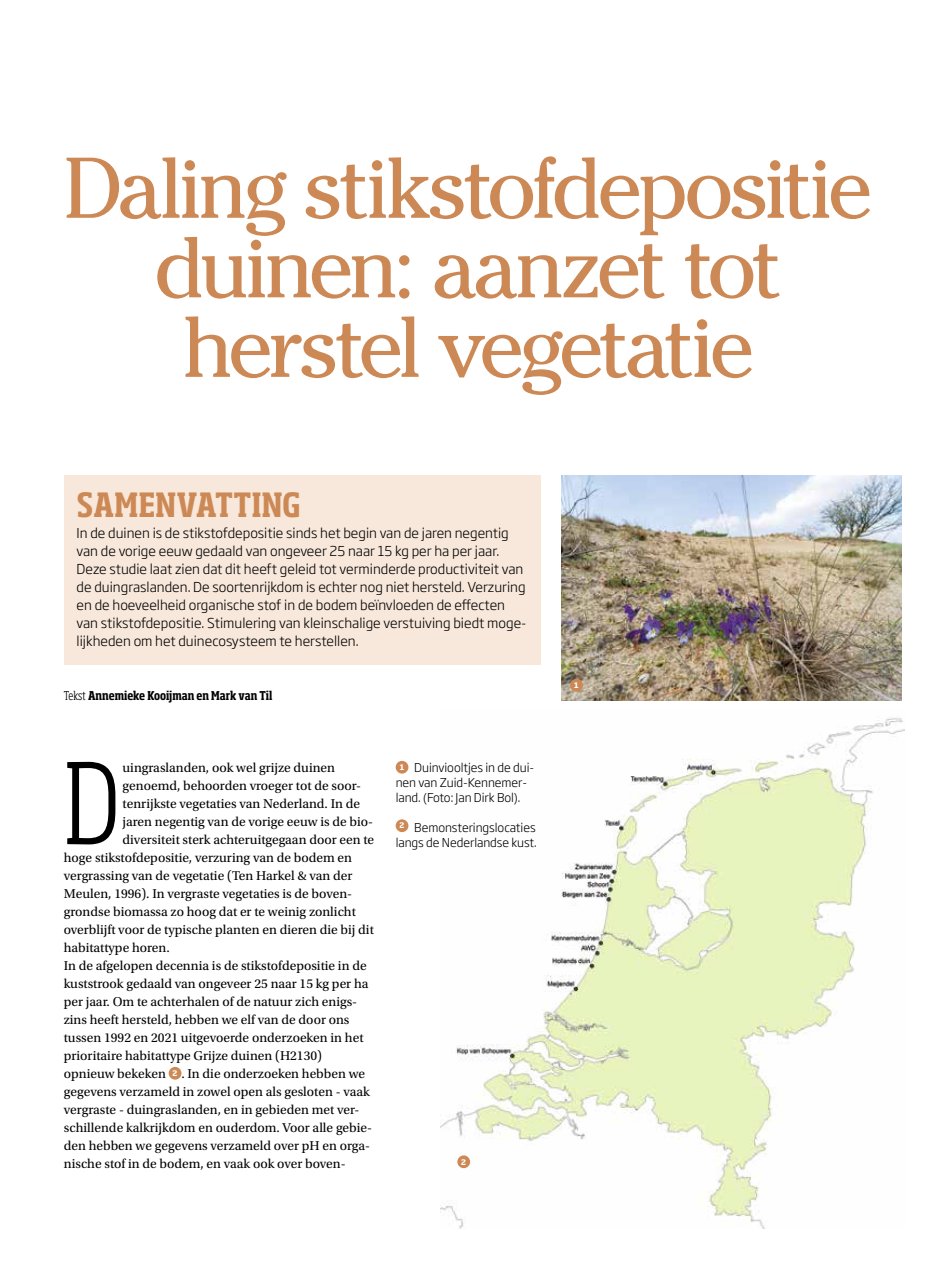
<style>
.page{position:relative;width:936px;height:1263px;background:#fff}
.page>*{position:absolute;margin:0;border:0;box-sizing:border-box;transform-origin:0 0}
.t1{font:300 condensed 110.4px "Soho Std";color:#000}
.t2{font:85.5px/79.5px "Cheltenham Std";letter-spacing:-.055em;color:#cd8955;text-align:center}
.t3{font:700 condensed 33px "Soho Std";letter-spacing:.01em;color:#cd8955}
.t4{font:13.5px "Utopia Std";color:#000}
.t5{font:300 13.5px/18px "Soho Gothic Std";color:#000}
.t6{font:300 12px/15px "Soho Gothic Std";letter-spacing:-.005em;color:#000}
.t7{font:700 condensed 12px "Soho Std";color:#000}
.t8{font:700 7.5px "Soho Std";color:#fff}
.s1{font-weight:300}
</style>
<div class="page">
<img style="left:561px;top:475px;width:340px;height:225px">
<img style="left:440px;top:717px;width:464px;height:512px">
<div style="left:169px;top:1067px;width:12px;height:13px;background:#cd8955;border-radius:50%"></div>
<div style="left:64px;top:475px;width:476px;height:189px;background:#f8e8db"></div>
<div style="left:395px;top:761px;width:13px;height:13px;background:#cd8955;border-radius:50%"></div>
<div style="left:395px;top:819px;width:13px;height:13px;background:#cd8955;border-radius:50%"></div>
<div style="left:570px;top:679px;width:13px;height:13px;background:#cd8955;border-radius:50%"></div>
<div style="left:457px;top:1155px;width:13px;height:13px;background:#cd8955;border-radius:50%"></div>
<h2 class="t2" style="left:64px;top:149px;width:809px">Daling stikstofdepositie duinen: aanzet tot herstel vegetatie</h2>
<h3 class="t3" style="left:77px;top:484px;width:225px">SAMENVATTING</h3>
<p class="t5" style="left:77px;top:524px;width:451px">In de duinen is de stikstofdepositie sinds het begin van de jaren negentig van de vorige eeuw gedaald van ongeveer 25 naar 15 kg per ha per jaar.<br>Deze studie laat zien dat dit heeft geleid tot verminderde productiviteit van de duingraslanden. De soortenrijkdom is echter nog niet hersteld. Verzuring en de hoeveelheid organische stof in de bodem beïnvloeden de effecten van stikstofdepositie. Stimulering van kleinschalige verstuiving biedt moge&shy;lijkheden om het duinecosysteem te herstellen.</p>
<p class="t7" style="left:64px;top:688px;width:210px"><span class="s1">Tekst</span> Annemieke Kooijman en Mark van Til</p>
<h1 class="t1" style="left:64px;top:733px;width:57px">D</h1>
<p class="t4" style="left:123px;top:760px;width:214px">uingraslanden, ook wel grijze duinen</p>
<p class="t4" style="left:123px;top:778px;width:240px">genoemd, behoorden vroeger tot de soor-</p>
<p class="t4" style="left:123px;top:796px;width:239px">tenrijkste vegetaties van Nederland. In de</p>
<p class="t4" style="left:123px;top:814px;width:252px">jaren negentig van de vorige eeuw is de bio-</p>
<p class="t4" style="left:123px;top:832px;width:253px">diversiteit sterk achteruitgegaan door een te</p>
<p class="t4" style="left:64px;top:850px;width:290px">hoge stikstofdepositie, verzuring van de bodem en</p>
<p class="t4" style="left:64px;top:868px;width:290px">vergrassing van de vegetatie (Ten Harkel &amp; van der</p>
<p class="t4" style="left:64px;top:886px;width:290px">Meulen, 1996). In vergraste vegetaties is de boven-</p>
<p class="t4" style="left:64px;top:904px;width:293px">grondse biomassa zo hoog dat er te weinig zonlicht</p>
<p class="t4" style="left:64px;top:922px;width:311px">overblijft voor de typische planten en dieren die bij dit</p>
<p class="t4" style="left:64px;top:940px;width:107px">habitattype horen.</p>
<p class="t4" style="left:64px;top:958px;width:304px">In de afgelopen decennia is de stikstofdepositie in de</p>
<p class="t4" style="left:64px;top:976px;width:306px">kuststrook gedaald van ongeveer 25 naar 15 kg per ha</p>
<p class="t4" style="left:64px;top:994px;width:295px">per jaar. Om te achterhalen of de natuur zich enigs-</p>
<p class="t4" style="left:64px;top:1012px;width:287px">zins heeft hersteld, hebben we elf van de door ons</p>
<p class="t4" style="left:64px;top:1030px;width:301px">tussen 1992 en 2021 uitgevoerde onderzoeken in het</p>
<p class="t4" style="left:64px;top:1048px;width:260px">prioritaire habitattype Grijze duinen (H2130)</p>
<p class="t4" style="left:64px;top:1066px;width:303px">opnieuw bekeken <sup>2</sup> . In die onderzoeken hebben we</p>
<p class="t4" style="left:64px;top:1084px;width:307px">gegevens verzameld in zowel open als gesloten - vaak</p>
<p class="t4" style="left:64px;top:1102px;width:297px">vergraste - duingraslanden, en in gebieden met ver-</p>
<p class="t4" style="left:64px;top:1120px;width:310px">schillende kalkrijkdom en ouderdom. Voor alle gebie-</p>
<p class="t4" style="left:64px;top:1138px;width:308px">den hebben we gegevens verzameld over pH en orga-</p>
<p class="t4" style="left:64px;top:1156px;width:283px">nische stof in de bodem, en vaak ook over boven-</p>
<p class="t6" style="left:395px;top:760px;width:140px;text-indent:4px"><sup>1</sup> Duinviooltjes in de dui&shy;nen van Zuid-Kennemer&shy;land. (Foto: Jan Dirk Bol).</p>
<p class="t6" style="left:395px;top:820px;width:143px;text-align:center"><sup>2</sup> Bemonsteringslocaties langs de Nederlandse kust.</p>
<p class="t8" style="left:461px;top:1157px;width:6px">2</p>
<p class="t8" style="left:574px;top:680px;width:6px">1</p>
</div>
